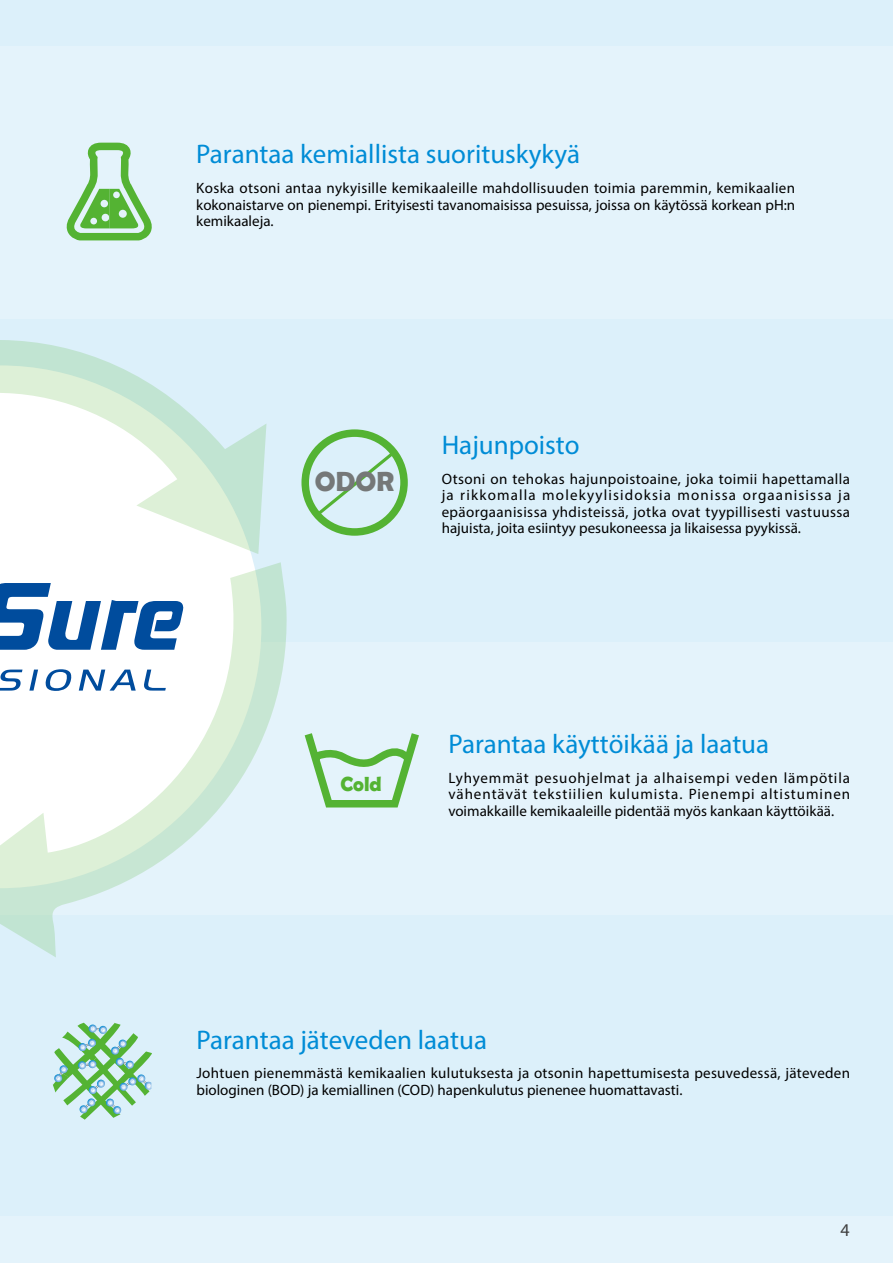
<style>
.page{position:relative;width:893px;height:1263px;background:#dcf0fa}
.page>*{position:absolute;margin:0;border:0;box-sizing:border-box;transform-origin:0 0}
.t1{font:700 27.9px "Berlin Sans FB Demi";color:#757878}
.t2{font:27px "Myriad Pro";color:#008cd6}
.t3{font:700 20.55px "Berlin Sans FB Demi";color:#54b333}
.t4{font:18px "Myriad Pro";color:#000}
.t5{font:15px/16.5px "Myriad Pro";color:#000;text-align:justify}
.t6{font:15px/16.5px "Myriad Pro";letter-spacing:.02em;color:#000}
</style>
<div class="page">
<div style="left:0;top:46px;width:893px;height:272px;background:#e4f3fb"></div>
<div style="left:0;top:643px;width:893px;height:272px;background:#e4f3fb"></div>
<svg style="left:0;top:340px;width:266px;height:214px"></svg>
<svg style="left:0;top:562px;width:287px;height:395px"></svg>
<svg style="left:66px;top:143px;width:86px;height:97px"></svg>
<svg style="left:0;top:583px;width:183px;height:67px;background:#7da4cd"></svg>
<svg style="left:0;top:669px;width:23px;height:22px"></svg>
<svg style="left:29px;top:669px;width:9px;height:22px"></svg>
<svg style="left:46px;top:669px;width:26px;height:22px"></svg>
<svg style="left:79px;top:669px;width:57px;height:22px"></svg>
<svg style="left:144px;top:669px;width:22px;height:22px"></svg>
<svg style="left:52px;top:1022px;width:100px;height:98px"></svg>
<svg style="left:304px;top:733px;width:115px;height:75px"></svg>
<div style="left:301px;top:429px;width:107px;height:107px;border:8px solid #54b333;border-radius:50%"></div>
<svg style="left:315px;top:450px;width:81px;height:67px"></svg>
<div style="left:0;top:1217px;width:893px;height:46px;background:#e4f3fb"></div>
<h2 class="t2" style="left:196px;top:138px;width:385px">Parantaa kemiallista suorituskykyä</h2>
<p class="t5" style="left:196px;top:180px;width:600px">Koska otsoni antaa nykyisille kemikaaleille mahdollisuuden toimia paremmin, kemikaalien kokonaistarve on pienempi. Erityisesti tavanomaisissa pesuissa, joissa on käytössä korkean pH:n kemikaaleja.</p>
<h1 class="t1" style="left:315px;top:466px;width:81px">ODOR</h1>
<h2 class="t2" style="left:442px;top:428px;width:139px">Hajunpoisto</h2>
<p class="t5" style="left:442px;top:470px;width:410px">Otsoni on tehokas hajunpoistoaine, joka toimii hapettamalla ja rikkomalla molekyylisidoksia monissa orgaanisissa ja epäorgaanisissa yhdisteissä, jotka ovat tyypillisesti vastuussa hajuista, joita esiintyy pesukoneessa ja likaisessa pyykissä.</p>
<h3 class="t3" style="left:340px;top:772px;width:43px">Cold</h3>
<h2 class="t2" style="left:448px;top:727px;width:322px">Parantaa käyttöikää ja laatua</h2>
<p class="t5" style="left:448px;top:769px;width:403px">Lyhyemmät pesuohjelmat ja alhaisempi veden lämpötila vähentävät tekstiilien kulumista. Pienempi altistuminen voimakkaille kemikaaleille pidentää myös kankaan käyttöikää.</p>
<h2 class="t2" style="left:196px;top:1023px;width:292px">Parantaa jäteveden laatua</h2>
<p class="t6" style="left:196px;top:1065px;width:655px">Johtuen pienemmästä kemikaalien kulutuksesta ja otsonin hapettumisesta pesuvedessä, jäteveden biologinen (BOD) ja kemiallinen (COD) hapenkulutus pienenee huomattavasti.</p>
<p class="t4" style="left:840px;top:1218px;width:11px">4</p>
</div>
